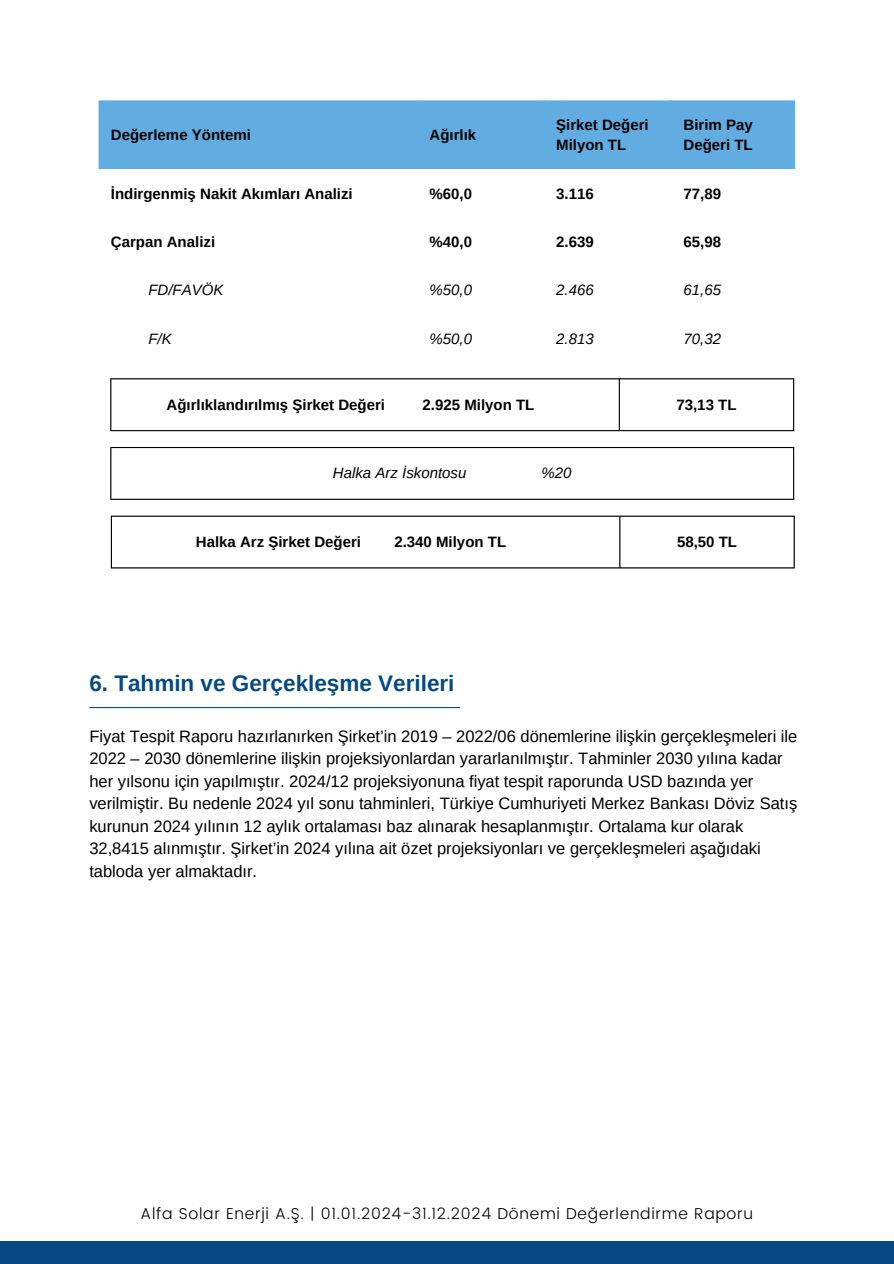
<style>
.page{position:relative;width:894px;height:1264px;background:#fff}
.page>*{position:absolute;margin:0;border:0;box-sizing:border-box;transform-origin:0 0}
.t1{font:700 22.5px "Arimo";color:#054884}
.t2{font:16.5px/22.5px "Arimo";color:#000}
.t3{font:300 15.75px "Poppins";letter-spacing:.045em;color:#000}
.t4{font:700 15px/20.2px "Arimo";color:#000}
.t5{font:italic 15px "Arimo";color:#000}
</style>
<div class="page">
<div style="left:0;top:1241px;width:893px;height:22px;background:#054884"></div>
<div style="left:99px;top:101px;width:695px;height:68px;background:#61ade1"></div>
<hr style="left:110px;top:379px;width:1px;height:51px;background:#000">
<hr style="left:618px;top:379px;width:1px;height:51px;background:#000">
<hr style="left:792px;top:379px;width:2px;height:51px;background:#000">
<hr style="left:110px;top:378px;width:684px;height:1px;background:#000">
<hr style="left:110px;top:430px;width:684px;height:1px;background:#000">
<hr style="left:110px;top:448px;width:1px;height:50px;background:#000">
<hr style="left:792px;top:448px;width:2px;height:50px;background:#000">
<hr style="left:110px;top:447px;width:684px;height:1px;background:#000">
<hr style="left:110px;top:498px;width:684px;height:2px;background:#000">
<hr style="left:111px;top:516px;width:1px;height:51px;background:#000">
<hr style="left:619px;top:516px;width:1px;height:51px;background:#000">
<hr style="left:793px;top:516px;width:1px;height:51px;background:#000">
<hr style="left:111px;top:515px;width:683px;height:1px;background:#000">
<hr style="left:111px;top:567px;width:683px;height:1px;background:#000">
<hr style="left:89px;top:707px;width:371px;height:1px;background:#054884">
<p class="t4" style="left:111px;top:125px;width:141px">Değerleme Yöntemi</p>
<p class="t4" style="left:429px;top:125px;width:48px">Ağırlık</p>
<p class="t4" style="left:556px;top:115px;width:94px">Şirket Değeri</p>
<p class="t4" style="left:556px;top:135px;width:71px">Milyon TL</p>
<p class="t4" style="left:683px;top:115px;width:71px">Birim Pay<br>Değeri TL</p>
<p class="t4" style="left:111px;top:183px;width:243px">İndirgenmiş Nakit Akımları Analizi</p>
<p class="t4" style="left:429px;top:183px;width:44px">%60,0</p>
<p class="t4" style="left:556px;top:183px;width:39px">3.116</p>
<p class="t4" style="left:683px;top:183px;width:39px">77,89</p>
<p class="t4" style="left:111px;top:232px;width:106px">Çarpan Analizi</p>
<p class="t4" style="left:429px;top:232px;width:44px">%40,0</p>
<p class="t4" style="left:556px;top:232px;width:39px">2.639</p>
<p class="t4" style="left:683px;top:232px;width:39px">65,98</p>
<p class="t5" style="left:148px;top:282px;width:76px">FD/FAVÖK</p>
<p class="t5" style="left:429px;top:282px;width:44px">%50,0</p>
<p class="t5" style="left:556px;top:282px;width:39px">2.466</p>
<p class="t5" style="left:683px;top:282px;width:39px">61,65</p>
<p class="t5" style="left:148px;top:330px;width:25px">F/K</p>
<p class="t5" style="left:429px;top:330px;width:44px">%50,0</p>
<p class="t5" style="left:556px;top:330px;width:39px">2.813</p>
<p class="t5" style="left:683px;top:330px;width:39px">70,32</p>
<p class="t4" style="left:166px;top:394px;width:220px">Ağırlıklandırılmış Şirket Değeri</p>
<p class="t4" style="left:422px;top:394px;width:113px">2.925 Milyon TL</p>
<p class="t4" style="left:676px;top:394px;width:61px">73,13 TL</p>
<p class="t5" style="left:333px;top:465px;width:135px">Halka Arz İskontosu</p>
<p class="t5" style="left:541px;top:465px;width:32px">%20</p>
<p class="t4" style="left:196px;top:532px;width:166px">Halka Arz Şirket Değeri</p>
<p class="t4" style="left:394px;top:532px;width:113px">2.340 Milyon TL</p>
<p class="t4" style="left:676px;top:532px;width:61px">58,50 TL</p>
<p class="t1" style="left:89px;top:670px;width:366px">6. Tahmin ve Gerçekleşme Verileri</p>
<p class="t2" style="left:89px;top:724px;width:709px">Fiyat Tespit Raporu hazırlanırken Şirket’in 2019 – 2022/06 dönemlerine ilişkin gerçekleşmeleri ile 2022 – 2030 dönemlerine ilişkin projeksiyonlardan yararlanılmıştır. Tahminler 2030 yılına kadar her yılsonu için yapılmıştır. 2024/12 projeksiyonuna fiyat tespit raporunda USD bazında yer verilmiştir. Bu nedenle 2024 yıl sonu tahminleri, Türkiye Cumhuriyeti Merkez Bankası Döviz Satış kurunun 2024 yılının 12 aylık ortalaması baz alınarak hesaplanmıştır. Ortalama kur olarak 32,8415 alınmıştır. Şirket’in 2024 yılına ait özet projeksiyonları ve gerçekleşmeleri aşağıdaki tabloda yer almaktadır.</p>
<p class="t3" style="left:140px;top:1203px;width:613px">Alfa Solar Enerji A.Ş. | 01.01.2024-31.12.2024 Dönemi Değerlendirme Raporu</p>
</div>
